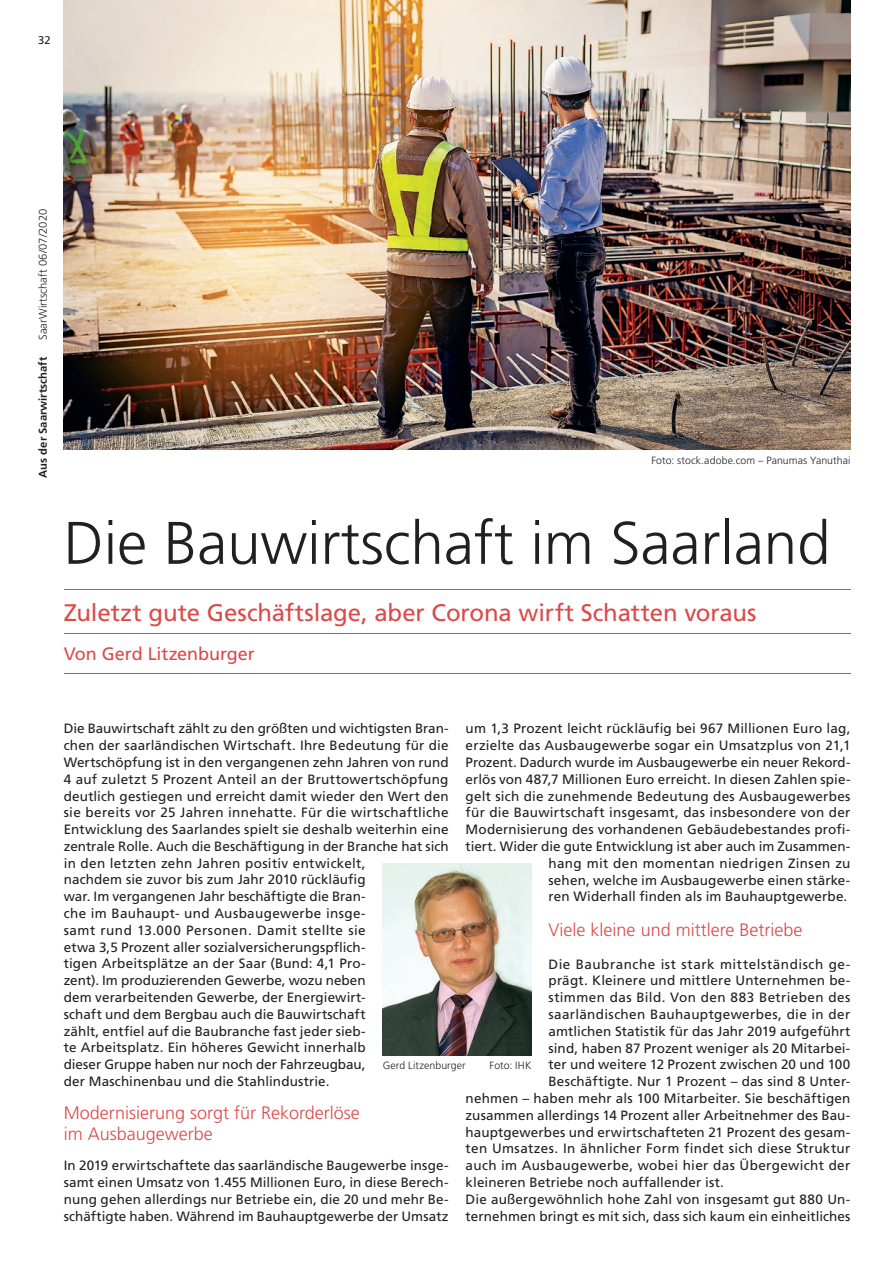
<style>
.page{position:relative;width:893px;height:1263px;background:#fff}
.page>*{position:absolute;margin:0;border:0;box-sizing:border-box;transform-origin:0 0}
.t1{font:300 60px "Frutiger LT";color:#231f20}
.t2{font:24px "Frutiger LT";letter-spacing:-.005em;color:#da4a49}
.t3{font:300 18px/21.8px "Frutiger LT";color:#da4a49}
.t4{font:18px "Frutiger LT";letter-spacing:-.005em;color:#da4a49}
.t5{font:13.5px/16.8px "Frutiger LT";letter-spacing:.01em;color:#231f20}
.t6{font:13.5px "Frutiger LT";letter-spacing:.04em;color:#231f20}
.t7{font:13.5px "Frutiger LT";letter-spacing:.03em;color:#231f20}
.t8{font:300 11.25px "Frutiger LT";color:#231f20}
.t9{font:700 11.25px "Frutiger LT";color:#231f20}
.t10{font:11.25px "Frutiger LT";color:#231f20}
.t11{font:300 10.5px "Frutiger LT";letter-spacing:.01em;color:#231f20}
</style>
<div class="page">
<img style="left:64px;top:0;width:786px;height:449px">
<hr style="left:64px;top:589px;width:786px;height:1px;background:#da4a49">
<hr style="left:64px;top:633px;width:786px;height:1px;background:#da4a49">
<hr style="left:64px;top:673px;width:786px;height:1px;background:#da4a49">
<img style="left:383px;top:864px;width:148px;height:191px">
<p class="t10" style="left:38px;top:34px;width:14px">32</p>
<p class="t8" style="left:37px;top:340px;width:133px;rotate:-90deg">SaarWirtschaft 06/07/2020</p>
<p class="t9" style="left:36px;top:478px;width:122px;rotate:-90deg">Aus der Saarwirtschaft</p>
<p class="t11" style="left:651px;top:455px;width:201px">Foto: stock.adobe.com – Panumas Yanuthai</p>
<h1 class="t1" style="left:64px;top:509px;width:768px">Die Bauwirtschaft im Saarland</h1>
<h2 class="t2" style="left:64px;top:598px;width:694px">Zuletzt gute Geschäftslage, aber Corona wirft Schatten voraus</h2>
<h3 class="t4" style="left:64px;top:643px;width:192px">Von Gerd Litzenburger</h3>
<p class="t5" style="left:466px;top:720px;width:386px;text-align:right">um 1,3 Prozent leicht rückläufig bei 967 Millionen Euro lag, erzielte das Ausbaugewerbe sogar ein Umsatzplus von 21,1<br>Prozent. Dadurch wurde im Ausbaugewerbe ein neuer Rekord - erlös von 487,7 Millionen Euro erreicht. In diesen Zahlen spie&shy;gelt sich die zunehmende Bedeutung des Ausbaugewerbes für die Bauwirtschaft insgesamt, das insbesondere von der Modernisierung des vorhandenen Gebäudebestandes profi&shy;tiert. Wider die gute Entwicklung ist aber auch im Zusammen&shy;hang mit den momentan niedrigen Zinsen zu<br>sehen, welche im Ausbaugewerbe einen stärke-<br>ren Widerhall finden als im Bauhauptgewerbe.</p>
<h3 class="t3" style="left:549px;top:919px;width:255px">Viele kleine und mittlere Betriebe</h3>
<p class="t6" style="left:549px;top:956px;width:303px">Die Baubranche ist stark mittelständisch ge-</p>
<p class="t5" style="left:549px;top:972px;width:303px">prägt. Kleinere und mittlere Unternehmen be-</p>
<p class="t7" style="left:549px;top:989px;width:303px">stimmen das Bild. Von den 883 Betrieben des</p>
<p class="t5" style="left:549px;top:1006px;width:303px">saarländischen Bauhauptgewerbes, die in der</p>
<p class="t5" style="left:549px;top:1023px;width:303px">amtlichen Statistik für das Jahr 2019 aufgeführt</p>
<p class="t5" style="left:549px;top:1039px;width:303px">sind, haben 87 Prozent weniger als 20 Mitarbei-</p>
<p class="t5" style="left:549px;top:1056px;width:303px">ter und weitere 12 Prozent zwischen 20 und 100</p>
<p class="t5" style="left:549px;top:1073px;width:303px">Beschäftigte. Nur 1 Prozent – das sind 8 Unter-</p>
<p class="t5" style="left:466px;top:1090px;width:386px">nehmen – haben mehr als 100 Mitarbeiter. Sie beschäftigen</p>
<p class="t5" style="left:466px;top:1107px;width:386px">zusammen allerdings 14 Prozent aller Arbeitnehmer des Bau-</p>
<p class="t5" style="left:466px;top:1123px;width:386px">hauptgewerbes und erwirtschafteten 21 Prozent des gesam-</p>
<p class="t5" style="left:466px;top:1140px;width:386px">ten Umsatzes. In ähnlicher Form findet sich diese Struktur</p>
<p class="t5" style="left:466px;top:1157px;width:386px">auch im Ausbaugewerbe, wobei hier das Übergewicht der</p>
<p class="t5" style="left:466px;top:1174px;width:260px">kleineren Betriebe noch auffallender ist.</p>
<p class="t5" style="left:466px;top:1191px;width:386px">Die außergewöhnlich hohe Zahl von insgesamt gut 880 Un-</p>
<p class="t5" style="left:466px;top:1207px;width:386px">ternehmen bringt es mit sich, dass sich kaum ein einheitliches</p>
<p class="t5" style="left:64px;top:720px;width:386px">Die Bauwirtschaft zählt zu den größten und wichtigsten Bran&shy;chen der saarländischen Wirtschaft. Ihre Bedeutung für die Wertschöpfung ist in den vergangenen zehn Jahren von rund 4 auf zuletzt 5 Prozent Anteil an der Bruttowertschöpfung deutlich gestiegen und erreicht damit wieder den Wert den sie bereits vor 25 Jahren innehatte. Für die wirtschaftliche Entwicklung des Saarlandes spielt sie deshalb weiterhin eine zentrale Rolle. Auch die Beschäftigung in der Branche hat sich in den letzten zehn Jahren positiv entwickelt,<br>nachdem sie zuvor bis zum Jahr 2010 rückläufig<br>war. Im vergangenen Jahr beschäftigte die Bran-<br>che im Bauhaupt- und Ausbaugewerbe insge-<br>samt rund 13.000 Personen. Damit stellte sie<br>etwa 3,5 Prozent aller sozialversicherungspflich-<br>tigen Arbeitsplätze an der Saar (Bund: 4,1 Pro-<br>zent). Im produzierenden Gewerbe, wozu neben<br>dem verarbeitenden Gewerbe, der Energiewirt-<br>schaft und dem Bergbau auch die Bauwirtschaft<br>zählt, entfiel auf die Baubranche fast jeder sieb-<br>te Arbeitsplatz. Ein höheres Gewicht innerhalb<br>dieser Gruppe haben nur noch der Fahrzeugbau,<br>der Maschinenbau und die Stahlindustrie.</p>
<h3 class="t3" style="left:64px;top:1102px;width:298px">Modernisierung sorgt für Rekorderlöse im Ausbaugewerbe</h3>
<p class="t5" style="left:64px;top:1157px;width:386px;text-align:justify">In 2019 erwirtschaftete das saarländische Baugewerbe insge&shy;samt einen Umsatz von 1.455 Millionen Euro, in diese Berech&shy;nung gehen allerdings nur Betriebe ein, die 20 und mehr Be&shy;schäftigte haben. Während im Bauhauptgewerbe der Umsatz</p>
<p class="t11" style="left:383px;top:1060px;width:85px">Gerd Litzenburger</p>
<p class="t11" style="left:489px;top:1060px;width:44px">Foto: IHK</p>
</div>
